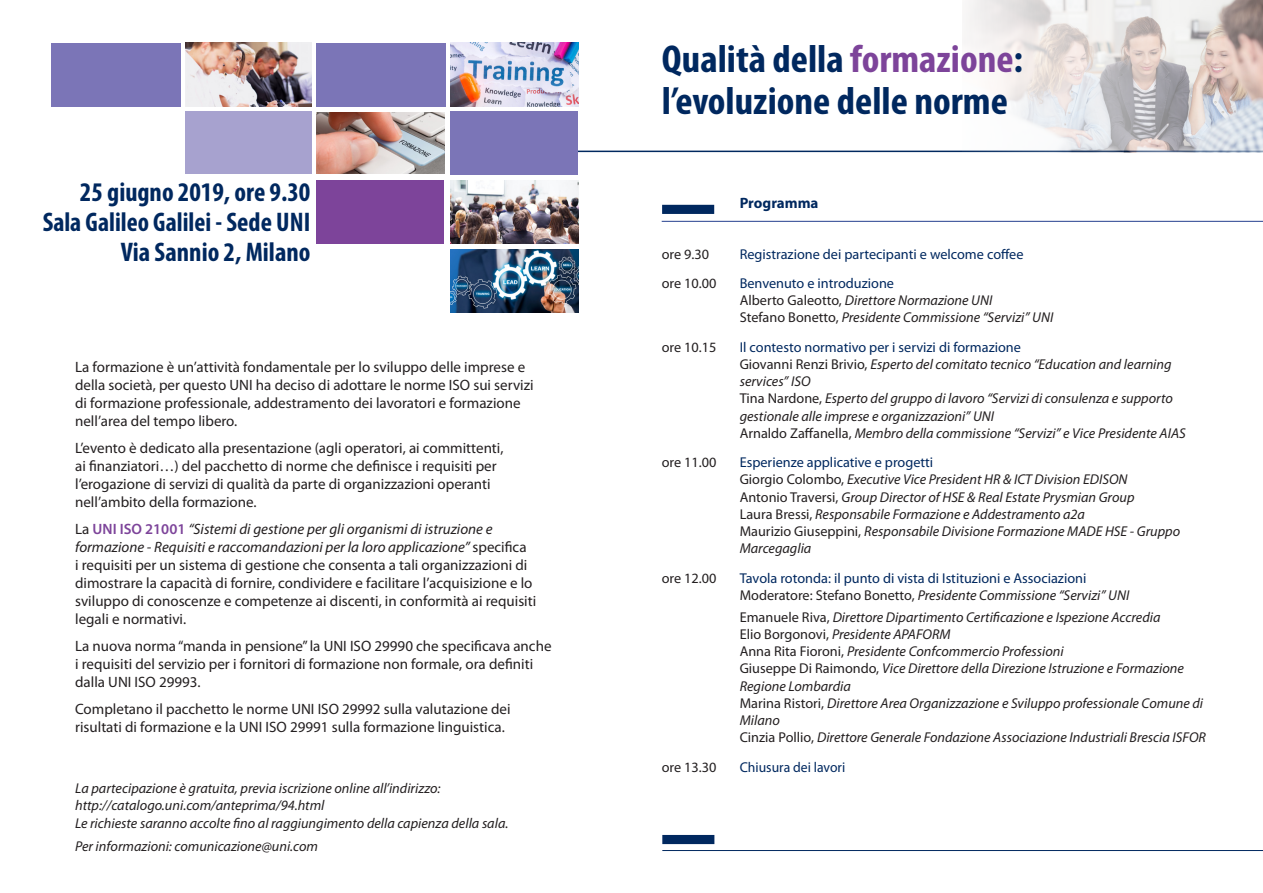
<style>
.page{position:relative;width:1263px;height:893px;background:#fff}
.page>*{position:absolute;margin:0;border:0;box-sizing:border-box;transform-origin:0 0}
.t1{font:700 condensed 39px "Myriad Pro";color:#00285f;scale:1.05 1}
.t2{font:700 condensed 27px "Myriad Pro";color:#00285f}
.Normale{font:15px/18px "Myriad Pro";color:#231f20}
.t3{font:700 15px "Myriad Pro";color:#00285f}
.Normale-2{font:italic 14.25px/17.2px "Myriad Pro";color:#231f20}
.t4{font:14.25px "Myriad Pro";color:#00285f}
.t5{font:14.25px "Myriad Pro";color:#231f20}
.s1{font-weight:600;color:#7d449a}
.s2{font-style:italic}
.s3{color:#7d449a}
.s4{font-style:normal}
</style>
<div class="page">
<hr style="left:577px;top:151px;width:686px;height:1px;background:#00285f">
<img style="left:962px;top:0;width:301px;height:152px">
<hr style="left:662px;top:221px;width:601px;height:1px;background:#253f8e">
<div style="left:662px;top:205px;width:52px;height:9px;background:#00285f;border:2px solid #00285f"></div>
<hr style="left:662px;top:850px;width:601px;height:1px;background:#00285f">
<div style="left:662px;top:835px;width:52px;height:9px;background:#00285f"></div>
<div style="left:185px;top:111px;width:126px;height:63px;background:#a7a2cf"></div>
<div style="left:51px;top:43px;width:129px;height:63px;background:#7b75b7"></div>
<div style="left:317px;top:180px;width:127px;height:63px;background:#7d449a"></div>
<div style="left:450px;top:111px;width:128px;height:64px;background:#7b75b7"></div>
<div style="left:317px;top:43px;width:129px;height:63px;background:#7b75b7"></div>
<img style="left:450px;top:43px;width:128px;height:63px">
<img style="left:185px;top:43px;width:126px;height:63px">
<img style="left:317px;top:112px;width:127px;height:62px">
<img style="left:450px;top:180px;width:128px;height:63px">
<img style="left:450px;top:249px;width:128px;height:64px">
<p class="t2" style="left:80px;top:175px;width:232px">25 giugno 2019, ore 9.30</p>
<p class="t2" style="left:43px;top:205px;width:269px">Sala Galileo Galilei - Sede UNI</p>
<p class="t2" style="left:121px;top:235px;width:191px">Via Sannio 2, Milano</p>
<p class="Normale" style="left:75px;top:357px;width:460px">La formazione è un’attività fondamentale per lo sviluppo delle imprese e della società, per questo UNI ha deciso di adottare le norme ISO sui servizi di formazione professionale, addestramento dei lavoratori e formazione nell’area del tempo libero.</p>
<p class="Normale" style="left:75px;top:438px;width:430px">L’evento è dedicato alla presentazione (agli operatori, ai committenti, ai finanziatori…) del pacchetto di norme che definisce i requisiti per l’erogazione di servizi di qualità da parte di organizzazioni operanti nell’ambito della formazione.</p>
<p class="Normale" style="left:75px;top:519px;width:463px">La <span class="s1">UNI ISO 21001</span> <span class="s2">“Sistemi di gestione per gli organismi di istruzione e formazione - Requisiti e raccomandazioni per la loro applicazione”</span> specifica<br>i requisiti per un sistema di gestione che consenta a tali organizzazioni di dimostrare la capacità di fornire, condividere e facilitare l’acquisizione e lo sviluppo di conoscenze e competenze ai discenti, in conformità ai requisiti legali e normativi.</p>
<p class="Normale" style="left:75px;top:636px;width:478px">La nuova norma “manda in pensione” la UNI ISO 29990 che specificava anche i requisiti del servizio per i fornitori di formazione non formale, ora definiti dalla UNI ISO 29993.</p>
<p class="Normale" style="left:75px;top:699px;width:437px">Completano il pacchetto le norme UNI ISO 29992 sulla valutazione dei risultati di formazione e la UNI ISO 29991 sulla formazione linguistica.</p>
<p class="Normale-2" style="left:75px;top:779px;width:367px">La partecipazione è gratuita, previa iscrizione online all’indirizzo:</p>
<p class="Normale-2" style="left:75px;top:797px;width:251px">http://catalogo.uni.com/anteprima/94.html</p>
<p class="Normale-2" style="left:75px;top:814px;width:435px">Le richieste saranno accolte fino al raggiungimento della capienza della sala.</p>
<p class="Normale-2" style="left:75px;top:837px;width:245px">Per informazioni: comunicazione@uni.com</p>
<p class="t1" style="left:662px;top:34px;width:346px">Qualità della <span class="s3">formazione</span>:</p>
<p class="t1" style="left:662px;top:76px;width:331px">l’evoluzione delle norme</p>
<p class="t3" style="left:740px;top:193px;width:80px">Programma</p>
<p class="t5" style="left:662px;top:245px;width:49px">ore 9.30</p>
<p class="t4" style="left:740px;top:245px;width:285px">Registrazione dei partecipanti e welcome coffee</p>
<p class="t5" style="left:662px;top:274px;width:56px">ore 10.00</p>
<p class="t4" style="left:740px;top:274px;width:156px">Benvenuto e introduzione</p>
<p class="Normale-2" style="left:740px;top:291px;width:254px"><span class="s4">Alberto Galeotto,</span> Direttore Normazione UNI</p>
<p class="Normale-2" style="left:740px;top:309px;width:315px"><span class="s4">Stefano Bonetto,</span> Presidente Commissione “Servizi” UNI</p>
<p class="t5" style="left:662px;top:338px;width:56px">ore 10.15</p>
<p class="t4" style="left:740px;top:338px;width:283px">Il contesto normativo per i servizi di formazione</p>
<p class="Normale-2" style="left:740px;top:355px;width:433px"><span class="s4">Giovanni Renzi Brivio,</span> Esperto del comitato tecnico “Education and learning</p>
<p class="Normale-2" style="left:740px;top:372px;width:72px">services” ISO</p>
<p class="Normale-2" style="left:740px;top:390px;width:435px"><span class="s4">Tina Nardone,</span> Esperto del gruppo di lavoro “Servizi di consulenza e supporto</p>
<p class="Normale-2" style="left:740px;top:407px;width:256px">gestionale alle imprese e organizzazioni” UNI</p>
<p class="Normale-2" style="left:740px;top:424px;width:447px"><span class="s4">Arnaldo Zaffanella,</span> Membro della commissione “Servizi” e Vice Presidente AIAS</p>
<p class="t5" style="left:662px;top:453px;width:56px">ore 11.00</p>
<p class="t4" style="left:740px;top:453px;width:195px">Esperienze applicative e progetti</p>
<p class="Normale-2" style="left:740px;top:471px;width:389px"><span class="s4">Giorgio Colombo,</span> Executive Vice President HR &amp; ICT Division EDISON</p>
<p class="Normale-2" style="left:740px;top:488px;width:396px"><span class="s4">Antonio Traversi,</span> Group Director of HSE &amp; Real Estate Prysmian Group</p>
<p class="Normale-2" style="left:740px;top:505px;width:347px"><span class="s4">Laura Bressi,</span> Responsabile Formazione e Addestramento a2a</p>
<p class="Normale-2" style="left:740px;top:522px;width:442px"><span class="s4">Maurizio Giuseppini,</span> Responsabile Divisione Formazione MADE HSE - Gruppo</p>
<p class="Normale-2" style="left:740px;top:540px;width:73px">Marcegaglia</p>
<p class="t5" style="left:662px;top:569px;width:56px">ore 12.00</p>
<p class="t4" style="left:740px;top:569px;width:348px">Tavola rotonda: il punto di vista di Istituzioni e Associazioni</p>
<p class="Normale-2" style="left:740px;top:586px;width:391px"><span class="s4">Moderatore: Stefano Bonetto,</span> Presidente Commissione “Servizi” UNI</p>
<p class="Normale-2" style="left:740px;top:608px;width:422px"><span class="s4">Emanuele Riva,</span> Direttore Dipartimento Certificazione e Ispezione Accredia</p>
<p class="Normale-2" style="left:740px;top:625px;width:212px"><span class="s4">Elio Borgonovi,</span> Presidente APAFORM</p>
<p class="Normale-2" style="left:740px;top:642px;width:326px"><span class="s4">Anna Rita Fioroni,</span> Presidente Confcommercio Professioni</p>
<p class="Normale-2" style="left:740px;top:660px;width:446px"><span class="s4">Giuseppe Di Raimondo,</span> Vice Direttore della Direzione Istruzione e Formazione</p>
<p class="Normale-2" style="left:740px;top:677px;width:113px">Regione Lombardia</p>
<p class="Normale-2" style="left:740px;top:694px;width:465px"><span class="s4">Marina Ristori,</span> Direttore Area Organizzazione e Sviluppo professionale Comune di<br>Milano</p>
<p class="Normale-2" style="left:740px;top:729px;width:468px"><span class="s4">Cinzia Pollio,</span> Direttore Generale Fondazione Associazione Industriali Brescia ISFOR</p>
<p class="t5" style="left:662px;top:758px;width:56px">ore 13.30</p>
<p class="t4" style="left:740px;top:758px;width:107px">Chiusura dei lavori</p>
</div>
